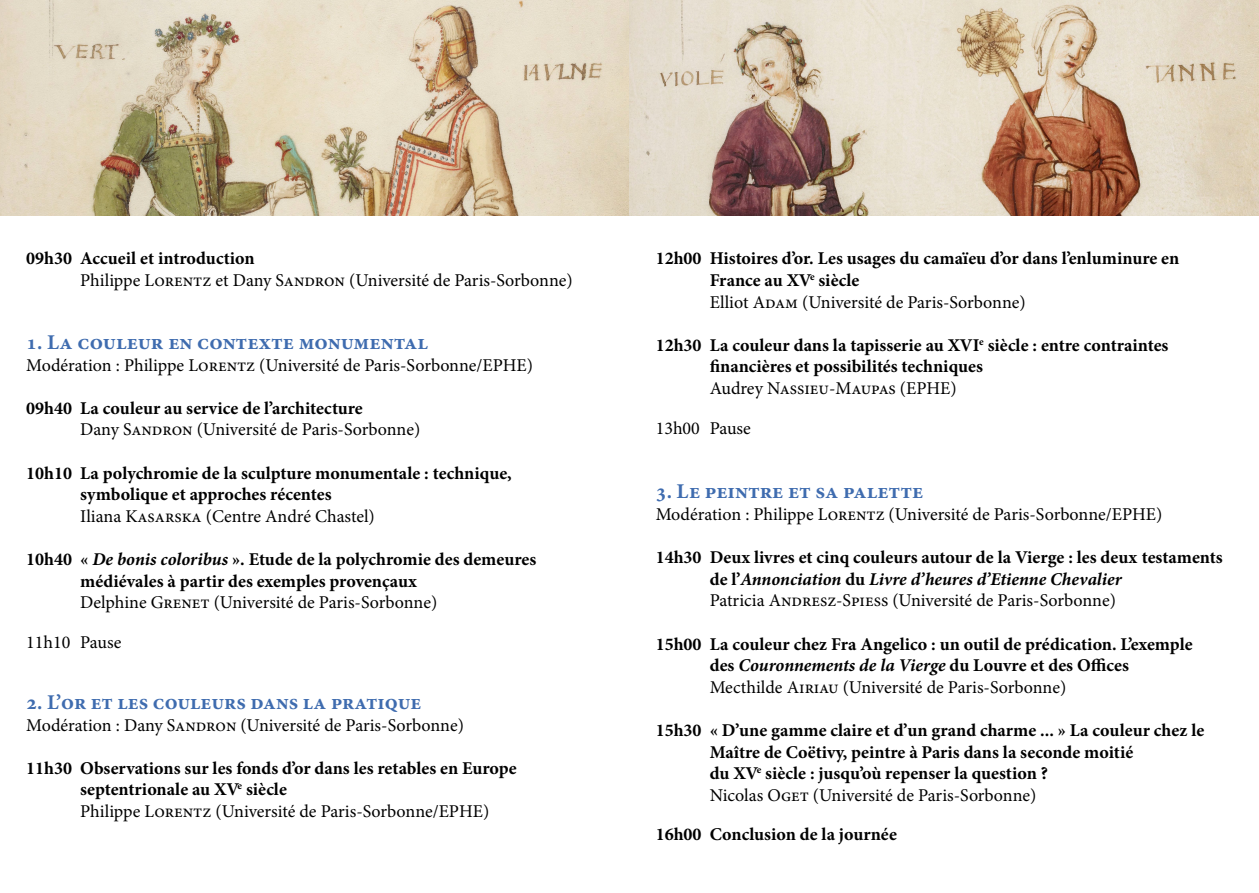
<style>
.page{position:relative;width:1259px;height:893px;background:#fff}
.page>*{position:absolute;margin:0;border:0;box-sizing:border-box;transform-origin:0 0}
.t1{font:700 21px "Minion Pro";color:#3f6caf}
.t2{font:700 18px/21.6px "Minion Pro";color:#000}
.t3{font:18px/39.6px "Minion Pro";color:#000}
.s1{font-style:italic}
.s2{font-weight:400}
</style>
<div class="page">
<img style="left:0;top:0;width:1259px;height:215px">
<p class="t2" style="left:26px;top:248px;width:230px">09h30 Accueil et introduction</p>
<p class="t3" style="left:80px;top:260px;width:494px">Philippe Lorentz et Dany Sandron (Université de Paris-Sorbonne)</p>
<p class="t1" style="left:26px;top:327px;width:403px">1. La couleur en contexte monumental</p>
<p class="t3" style="left:26px;top:345px;width:508px">Modération : Philippe Lorentz (Université de Paris-Sorbonne/EPHE)</p>
<p class="t2" style="left:26px;top:397px;width:338px">09h40 La couleur au service de l’architecture</p>
<p class="t3" style="left:80px;top:410px;width:341px">Dany Sandron (Université de Paris-Sorbonne)</p>
<p class="t2" style="left:80px;top:462px;width:433px;text-indent:-54px">10h10 La polychromie de la sculpture monumentale : technique, symbolique et approches récentes</p>
<p class="t3" style="left:80px;top:496px;width:296px">Iliana Kasarska (Centre André Chastel)</p>
<p class="t2" style="left:80px;top:548px;width:457px;text-indent:-54px">10h40 « <span class="s1">De bonis coloribus</span> ». Etude de la polychromie des demeures médiévales à partir des exemples provençaux</p>
<p class="t3" style="left:26px;top:583px;width:412px;text-indent:54px">Delphine Grenet (Université de Paris-Sorbonne)<br>11h10 Pause</p>
<p class="t1" style="left:26px;top:687px;width:397px">2. L’or et les couleurs dans la pratique</p>
<p class="t3" style="left:26px;top:705px;width:439px">Modération : Dany Sandron (Université de Paris-Sorbonne)</p>
<p class="t2" style="left:80px;top:757px;width:438px;text-indent:-54px">11h30 Observations sur les fonds d’or dans les retables en Europe septentrionale au XV<sup>e</sup> siècle<br><span class="s2">Philippe Lorentz (Université de Paris-Sorbonne/EPHE)</span></p>
<p class="t2" style="left:710px;top:248px;width:471px;text-indent:-54px">12h00 Histoires d’or. Les usages du camaïeu d’or dans l’enluminure en<br>France au XV<sup>e</sup> siècle<br><span class="s2">Elliot Adam (Université de Paris-Sorbonne)</span></p>
<p class="t2" style="left:710px;top:334px;width:460px;text-indent:-54px">12h30 La couleur dans la tapisserie au XVI<sup>e</sup> siècle : entre contraintes financières et possibilités techniques</p>
<p class="t3" style="left:710px;top:368px;width:248px">Audrey Nassieu-Maupas (EPHE)</p>
<p class="t3" style="left:656px;top:408px;width:97px">13h00 Pause</p>
<p class="t1" style="left:656px;top:477px;width:269px">3. Le peintre et sa palette</p>
<p class="t3" style="left:656px;top:494px;width:508px">Modération : Philippe Lorentz (Université de Paris-Sorbonne/EPHE)</p>
<p class="t2" style="left:710px;top:546px;width:514px;text-indent:-54px">14h30 Deux livres et cinq couleurs autour de la Vierge : les deux testaments de l’<span class="s1">Annonciation</span> du <span class="s1">Livre d’heures d’Etienne Chevalier<br></span><span class="s2">Patricia Andresz-Spiess (Université de Paris-Sorbonne)</span></p>
<p class="t2" style="left:710px;top:633px;width:484px;text-indent:-54px">15h00 La couleur chez Fra Angelico : un outil de prédication. L’exemple des <span class="s1">Couronnements de la Vierge</span> du Louvre et des Offices<br><span class="s2">Mecthilde Airiau (Université de Paris-Sorbonne)</span></p>
<p class="t2" style="left:710px;top:719px;width:496px;text-indent:-54px">15h30 « D’une gamme claire et d’un grand charme ... » La couleur chez le Maître de Coëtivy, peintre à Paris dans la seconde moitié<br>du XV<sup>e</sup> siècle : jusqu’où repenser la question ?<br><span class="s2">Nicolas Oget (Université de Paris-Sorbonne)</span></p>
<p class="t2" style="left:656px;top:824px;width:243px">16h00 Conclusion de la journée</p>
</div>
